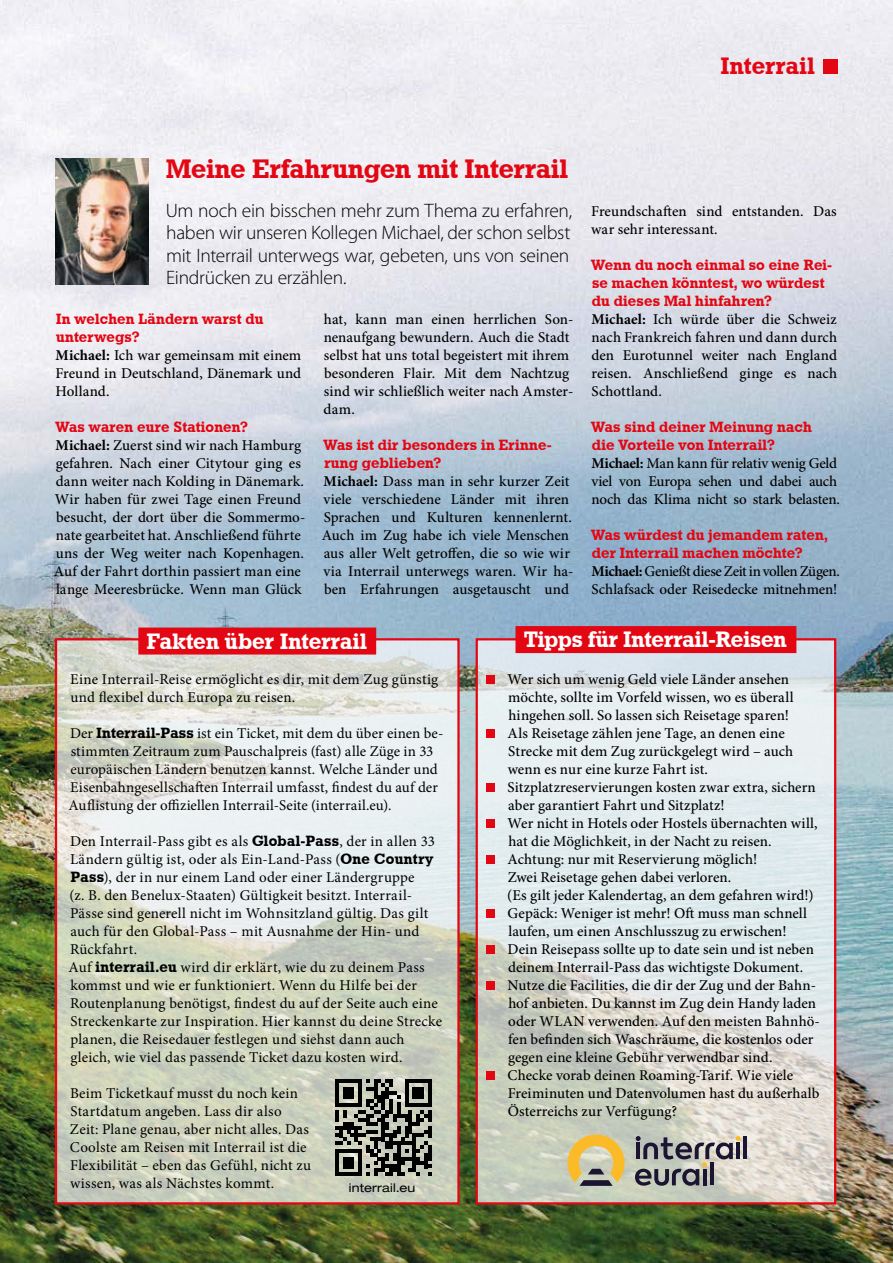
<style>
.page{position:relative;width:893px;height:1263px;background:#fff}
.page>*{position:absolute;margin:0;border:0;box-sizing:border-box;transform-origin:0 0}
.t1{font:27px "Geometric Slab 712 BT Bold A";letter-spacing:.005em;color:#e30613}
.t2{font:24px "Geometric Slab 712 BT Bold A";letter-spacing:.01em;color:#e30613}
.t3{font:22.5px "Geometric Slab 712 BT Bold A";color:#fff}
.t4{font:300 19.5px/22.5px "Myriad Pro";letter-spacing:-.015em;color:#000}
.t5{font:500 15px/18px "Minion Pro";color:#000}
.t6{font:15px/18px "Minion Pro";letter-spacing:.01em;color:#000}
.t7{font:15px/18px "Geometric Slab 712 BT Bold A";letter-spacing:.01em;color:#e30613}
.t8{font:expanded 12px "Helvetica Neue LT Std";letter-spacing:.015em;color:#000}
.s1{font-weight:700}
.s2{font-family:"Geometric Slab 712 BT Bold A"}
</style>
<div class="page">
<img style="left:0;top:0;width:893px;height:1263px">
<div style="left:823px;top:59px;width:15px;height:15px;background:#e30613"></div>
<svg style="left:58px;top:641px;width:399px;height:560px;background:#d9ddd2"></svg>
<div style="left:55px;top:638px;width:405px;height:566px;border:2px solid #e30613"></div>
<svg style="left:335px;top:1079px;width:97px;height:97px;background:#61625a"></svg>
<div style="left:138px;top:627px;width:238px;height:27px;background:#e30613"></div>
<svg style="left:479px;top:641px;width:354px;height:560px;background:#dce3e0"></svg>
<div style="left:486px;top:675px;width:9px;height:9px;background:#e30613"></div>
<div style="left:486px;top:729px;width:9px;height:9px;background:#e30613"></div>
<div style="left:486px;top:783px;width:9px;height:9px;background:#e30613"></div>
<div style="left:486px;top:819px;width:9px;height:9px;background:#e30613"></div>
<div style="left:486px;top:855px;width:9px;height:9px;background:#e30613"></div>
<div style="left:486px;top:909px;width:9px;height:9px;background:#e30613"></div>
<div style="left:486px;top:945px;width:9px;height:9px;background:#e30613"></div>
<div style="left:486px;top:981px;width:9px;height:9px;background:#e30613"></div>
<div style="left:486px;top:1071px;width:9px;height:9px;background:#e30613"></div>
<div style="left:476px;top:638px;width:360px;height:566px;border:2px solid #e30613"></div>
<div style="left:515px;top:626px;width:281px;height:27px;background:#e30613"></div>
<img style="left:55px;top:158px;width:94px;height:127px">
<svg style="left:568px;top:1134px;width:57px;height:52px;background:#d0b978"></svg>
<hr style="left:743px;top:1136px;width:4px;height:23px;background:#1b1531">
<svg style="left:635px;top:1136px;width:105px;height:50px;background:#979695"></svg>
<h2 class="t2" style="left:721px;top:50px;width:95px">Interrail</h2>
<h1 class="t1" style="left:166px;top:152px;width:403px">Meine Erfahrungen mit Interrail</h1>
<h3 class="t4" style="left:166px;top:199px;width:408px">Um noch ein bisschen mehr zum Thema zu erfahren, haben wir unseren Kollegen Michael, der schon selbst mit Interrail unterwegs war, gebeten, uns von seinen Eindrücken zu erzählen.</h3>
<p class="t7" style="left:56px;top:310px;width:209px">In welchen Ländern warst du unterwegs?</p>
<p class="t5" style="left:55px;top:347px;width:247px;text-align:justify"><span class="s1">Michael:</span> Ich war gemeinsam mit einem Freund in Deutschland, Dänemark und Holland.</p>
<p class="t7" style="left:56px;top:418px;width:194px">Was waren eure Stationen?</p>
<p class="t5" style="left:54px;top:437px;width:253px"><span class="s1">Michael:</span> Zuerst sind wir nach Hamburg gefahren. Nach einer Citytour ging es dann weiter nach Kolding in Dänemark.<br>Wir haben für zwei Tage einen Freund besucht, der dort über die Sommermo&shy;nate gearbeitet hat. Anschließend führte uns der Weg weiter nach Kopenhagen.<br>Auf der Fahrt dorthin passiert man eine lange Meeresbrücke. Wenn man Glück</p>
<p class="t5" style="left:324px;top:311px;width:251px">hat, kann man einen herrlichen Son&shy;nenaufgang bewundern. Auch die Stadt selbst hat uns total begeistert mit ihrem besonderen Flair. Mit dem Nachtzug sind wir schließlich weiter nach Amster&shy;dam.</p>
<p class="t7" style="left:323px;top:436px;width:230px">Was ist dir besonders in Erinne&shy;rung geblieben?</p>
<p class="t5" style="left:322px;top:473px;width:253px"><span class="s1">Michael:</span> Dass man in sehr kurzer Zeit viele verschiedene Länder mit ihren Sprachen und Kulturen kennenlernt.<br>Auch im Zug habe ich viele Menschen aus aller Welt getroffen, die so wie wir via Interrail unterwegs waren. Wir ha&shy;ben Erfahrungen ausgetauscht und</p>
<p class="t5" style="left:591px;top:203px;width:247px">Freundschaften sind entstanden. Das war sehr interessant.</p>
<p class="t7" style="left:591px;top:256px;width:242px">Wenn du noch einmal so eine Rei&shy;se machen könntest, wo würdest du dieses Mal hinfahren?</p>
<p class="t5" style="left:591px;top:311px;width:247px;text-align:justify"><span class="s1">Michael:</span> Ich würde über die Schweiz nach Frankreich fahren und dann durch den Eurotunnel weiter nach England reisen. Anschließend ginge es nach Schottland.</p>
<p class="t7" style="left:591px;top:418px;width:222px">Was sind deiner Meinung nach die Vorteile von Interrail?</p>
<p class="t5" style="left:591px;top:455px;width:250px"><span class="s1">Michael:</span> Man kann für relativ wenig Geld viel von Europa sehen und dabei auch noch das Klima nicht so stark belasten.</p>
<p class="t7" style="left:591px;top:526px;width:238px">Was würdest du jemandem raten, der Interrail machen möchte?</p>
<p class="t5" style="left:591px;top:563px;width:250px"><span class="s1">Michael:</span> Genießt diese Zeit in vollen Zügen.<br>Schlafsack oder Reisedecke mitnehmen!</p>
<h3 class="t3" style="left:147px;top:627px;width:222px">Fakten über Interrail</h3>
<p class="t6" style="left:70px;top:670px;width:370px">Eine Interrail-Reise ermöglicht es dir, mit dem Zug günstig und flexibel durch Europa zu reisen.</p>
<p class="t6" style="left:69px;top:724px;width:376px">Der <span class="s2">Interrail-Pass</span> ist ein Ticket, mit dem du über einen be&shy;stimmten Zeitraum zum Pauschalpreis (fast) alle Züge in 33 europäischen Ländern benutzen kannst. Welche Länder und Eisenbahngesellschaften Interrail umfasst, findest du auf der Auflistung der offiziellen Interrail-Seite (interrail.eu).</p>
<p class="t6" style="left:69px;top:832px;width:375px">Den Interrail-Pass gibt es als <span class="s2">Global-Pass</span>, der in allen 33<br>Ländern gültig ist, oder als Ein-Land-Pass (<span class="s2">One Country Pass</span>), der in nur einem Land oder einer Ländergruppe<br>(z. B. den Benelux-Staaten) Gültigkeit besitzt. Interrail-Pässe sind generell nicht im Wohnsitzland gültig. Das gilt auch für den Global-Pass – mit Ausnahme der Hin- und Rückfahrt.<br>Auf <span class="s2">interrail.eu</span> wird dir erklärt, wie du zu deinem Pass kommst und wie er funktioniert. Wenn du Hilfe bei der Routenplanung benötigst, findest du auf der Seite auch eine Streckenkarte zur Inspiration. Hier kannst du deine Strecke planen, die Reisedauer festlegen und siehst dann auch gleich, wie viel das passende Ticket dazu kosten wird.</p>
<p class="t6" style="left:70px;top:1084px;width:243px">Beim Ticketkauf musst du noch kein Startdatum angeben. Lass dir also Zeit: Plane genau, aber nicht alles. Das Coolste am Reisen mit Interrail ist die Flexibilität – eben das Gefühl, nicht zu wissen, was als Nächstes kommt.</p>
<p class="t8" style="left:349px;top:1180px;width:68px">interrail.eu</p>
<h3 class="t3" style="left:524px;top:625px;width:264px">Tipps für Interrail-Reisen</h3>
<p class="t5" style="left:507px;top:671px;width:314px">Wer sich um wenig Geld viele Länder ansehen möchte, sollte im Vorfeld wissen, wo es überall hingehen soll. So lassen sich Reisetage sparen!<br>Als Reisetage zählen jene Tage, an denen eine Strecke mit dem Zug zurückgelegt wird – auch wenn es nur eine kurze Fahrt ist.<br>Sitzplatzreservierungen kosten zwar extra, sichern aber garantiert Fahrt und Sitzplatz!<br>Wer nicht in Hotels oder Hostels übernachten will, hat die Möglichkeit, in der Nacht zu reisen.<br>Achtung: nur mit Reservierung möglich!<br>Zwei Reisetage gehen dabei verloren.<br>(Es gilt jeder Kalendertag, an dem gefahren wird!)<br>Gepäck: Weniger ist mehr! Oft muss man schnell laufen, um einen Anschlusszug zu erwischen!<br>Dein Reisepass sollte up to date sein und ist neben deinem Interrail-Pass das wichtigste Dokument.<br>Nutze die Facilities, die dir der Zug und der Bahn&shy;hof anbieten. Du kannst im Zug dein Handy laden oder WLAN verwenden. Auf den meisten Bahnhö&shy;fen befinden sich Waschräume, die kostenlos oder gegen eine kleine Gebühr verwendbar sind.<br>Checke vorab deinen Roaming-Tarif. Wie viele Freiminuten und Datenvolumen hast du außerhalb Österreichs zur Verfügung?</p>
</div>
